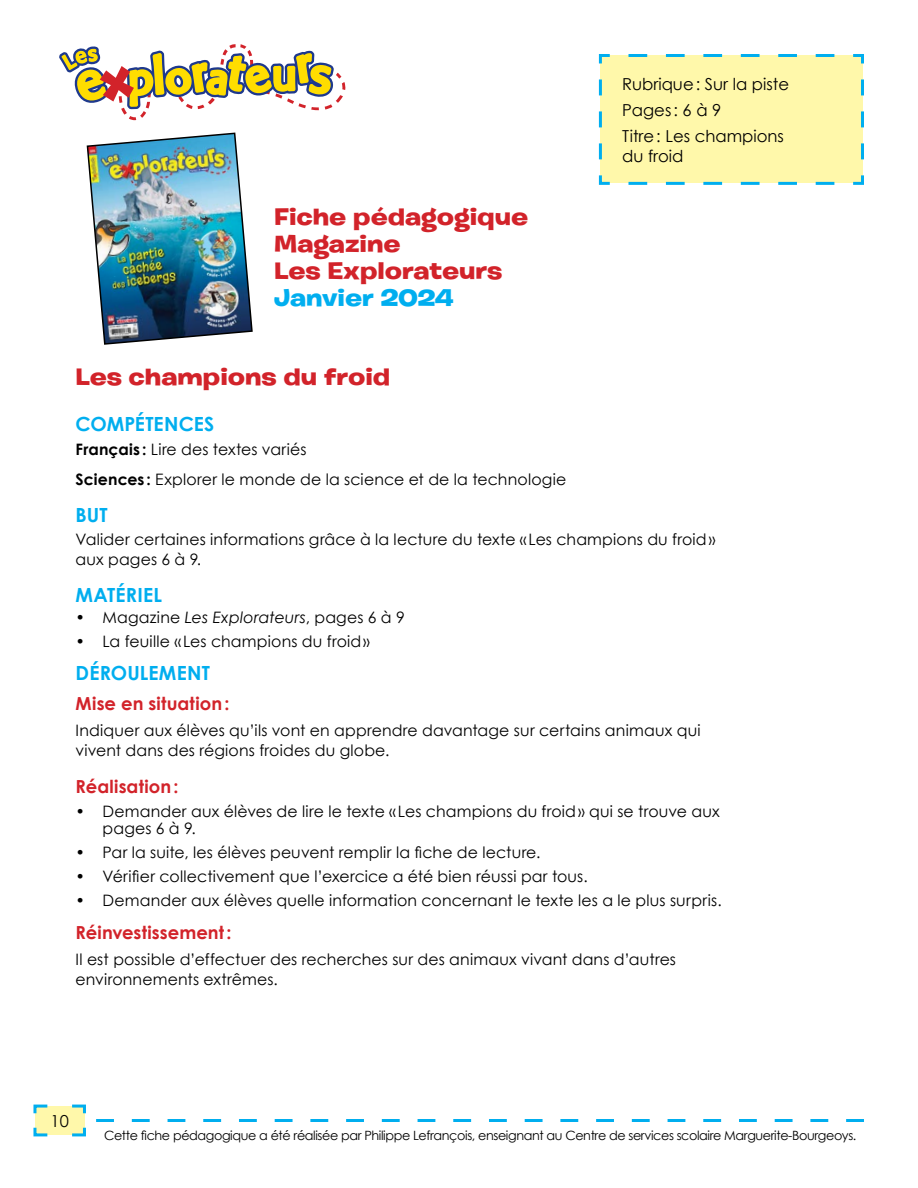
<style>
.page{position:relative;width:918px;height:1188px;background:#fff}
.page>*{position:absolute;margin:0;border:0;box-sizing:border-box;transform-origin:0 0}
.t1{font:700 24px/27px "Burbank Big Wide";color:#d2232a}
.t2{font:700 24px "Burbank Big Wide";letter-spacing:-.005em;color:#00aeef}
.t3{font:700 19.5px "Century Gothic";letter-spacing:.005em;color:#00aeef}
.t4{font:700 18px "Century Gothic";letter-spacing:.005em;color:#d2232a}
.t5{font:16.5px/26.2px "Century Gothic";color:#000}
.t6{font:15.75px/19.5px "Century Gothic";letter-spacing:.01em;color:#000}
.t7{font:12.75px "Century Gothic";letter-spacing:-.03em;color:#000}
.s1{font-weight:700}
.s2{font-style:italic}
</style>
<div class="page">
<img style="left:59px;top:44px;width:287px;height:301px">
<svg style="left:33px;top:1104px;width:53px;height:33px;background:#dceebc"></svg>
<svg style="left:96px;top:1119px;width:768px;height:3px"></svg>
<div style="left:598px;top:54px;width:266px;height:131px;background:#fff8aa"></div>
<h1 class="t1" style="left:274px;top:204px;width:256px">Fiche pédagogique<br>Magazine<br>Les Explorateurs</h1>
<h1 class="t2" style="left:274px;top:283px;width:181px">Janvier 2024</h1>
<p class="t5" style="left:622px;top:70px;width:168px">Rubrique: Sur la piste<br>Pages: 6 à 9<br>Titre: Les champions</p>
<p class="t5" style="left:622px;top:142px;width:63px">du froid</p>
<h1 class="t1" style="left:76px;top:363px;width:316px">Les champions du froid</h1>
<p class="t3" style="left:76px;top:412px;width:140px">COMPÉTENCES</p>
<p class="t6" style="left:76px;top:434px;width:492px;line-height:30.3px"><span class="s1">Français :</span> Lire des textes variés<br><span class="s1">Sciences :</span> Explorer le monde de la science et de la technologie</p>
<p class="t3" style="left:76px;top:503px;width:34px">BUT</p>
<p class="t6" style="left:76px;top:530px;width:641px">Valider certaines informations grâce à la lecture du texte « Les champions du froid» aux pages 6 à 9.</p>
<p class="t3" style="left:76px;top:583px;width:88px">MATÉRIEL</p>
<p class="t6" style="left:76px;top:607px;width:331px">• Magazine <span class="s2">Les Explorateurs</span>, pages 6 à 9</p>
<p class="t6" style="left:76px;top:631px;width:296px">• La feuille « Les champions du froid»</p>
<p class="t3" style="left:76px;top:661px;width:136px">DÉROULEMENT</p>
<p class="t4" style="left:76px;top:692px;width:155px">Mise en situation:</p>
<p class="t6" style="left:76px;top:721px;width:627px">Indiquer aux élèves qu’ils vont en apprendre davantage sur certains animaux qui vivent dans des régions froides du globe.</p>
<p class="t4" style="left:76px;top:775px;width:104px">Réalisation:</p>
<p class="t6" style="left:103px;top:802px;width:619px;line-height:17.2px;text-indent:-27px">• Demander aux élèves de lire le texte « Les champions du froid» qui se trouve aux pages 6 à 9.</p>
<p class="t6" style="left:76px;top:842px;width:467px">• Par la suite, les élèves peuvent remplir la fiche de lecture.</p>
<p class="t6" style="left:76px;top:866px;width:514px">• Vérifier collectivement que l’exercice a été bien réussi par tous.</p>
<p class="t6" style="left:76px;top:890px;width:648px">• Demander aux élèves quelle information concernant le texte les a le plus surpris.</p>
<p class="t4" style="left:76px;top:921px;width:157px">Réinvestissement:</p>
<p class="t6" style="left:76px;top:950px;width:602px">Il est possible d’effectuer des recherches sur des animaux vivant dans d’autres environnements extrêmes.</p>
<p class="t5" style="left:51px;top:1107px;width:20px">10</p>
<p class="t7" style="left:104px;top:1128px;width:754px">Cette fiche pédagogique a été réalisée par Philippe Lefrançois, enseignant au Centre de services scolaire Marguerite-Bourgeoys.</p>
</div>
